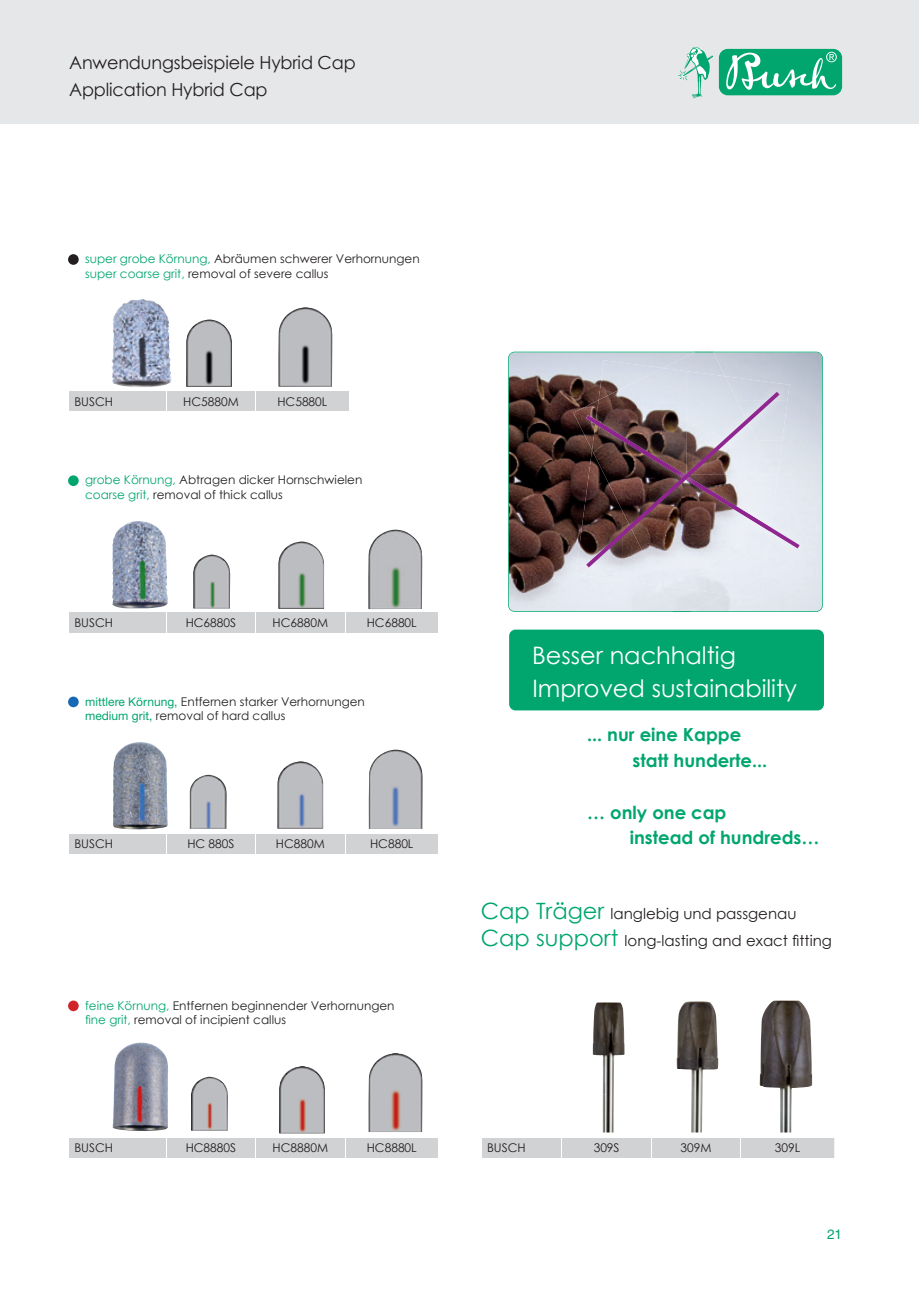
<style>
.page{position:relative;width:919px;height:1289px;background:#fff}
.page>*{position:absolute;margin:0;border:0;box-sizing:border-box;transform-origin:0 0}
.t1{font:24px/32.8px "Century Gothic";color:#fff}
.t2{font:700 18px/25.8px "Century Gothic";color:#00a66e}
.t3{font:18px/27px "Century Gothic";letter-spacing:-.01em;color:#231f20}
.t4{font:15px/27px "Century Gothic";color:#231f20}
.t5{font:13.5px "Helvetica";color:#00a66e}
.t6{font:12px/14.4px "Century Gothic";color:#231f20}
.s1{color:#00a66e}
.s2{font-family:"Helvetica Neue";color:#00a66e}
.s3{font-size:22.5px;color:#00a66e}
</style>
<div class="page">
<div style="left:0;top:0;width:918px;height:123px;background:#e6e7e9"></div>
<div style="left:718px;top:49px;width:124px;height:46px;background:#00a66e;border-radius:9px"></div>
<svg style="left:726px;top:52px;width:110px;height:38px"></svg>
<svg style="left:678px;top:47px;width:35px;height:52px"></svg>
<div style="left:482px;top:1138px;width:352px;height:20px;background:#d1d2d4"></div>
<img style="left:759px;top:1000px;width:53px;height:132px">
<img style="left:676px;top:1001px;width:42px;height:131px">
<img style="left:592px;top:1002px;width:32px;height:130px">
<div style="left:69px;top:391px;width:280px;height:20px;background:#d1d2d4"></div>
<img style="left:278px;top:307px;width:54px;height:80px">
<img style="left:186px;top:319px;width:46px;height:68px">
<img style="left:112px;top:299px;width:60px;height:88px">
<div style="left:68px;top:254px;width:11px;height:11px;background:#231f20;border-radius:50%"></div>
<img style="left:368px;top:529px;width:54px;height:80px">
<img style="left:278px;top:541px;width:46px;height:68px">
<img style="left:193px;top:554px;width:37px;height:54px">
<img style="left:112px;top:521px;width:56px;height:87px">
<div style="left:69px;top:612px;width:369px;height:20px;background:#d1d2d4"></div>
<div style="left:68px;top:475px;width:11px;height:11px;background:#00a66e;border-radius:50%"></div>
<img style="left:369px;top:749px;width:54px;height:79px">
<img style="left:277px;top:761px;width:46px;height:67px">
<img style="left:190px;top:774px;width:37px;height:54px">
<div style="left:69px;top:834px;width:369px;height:20px;background:#d1d2d4"></div>
<img style="left:113px;top:742px;width:55px;height:87px">
<div style="left:68px;top:696px;width:11px;height:11px;background:#1768b4;border-radius:50%"></div>
<div style="left:69px;top:1138px;width:369px;height:19px;background:#d1d2d4"></div>
<img style="left:368px;top:1053px;width:54px;height:78px">
<img style="left:279px;top:1066px;width:46px;height:67px">
<img style="left:191px;top:1076px;width:37px;height:54px">
<img style="left:113px;top:1042px;width:55px;height:88px">
<div style="left:68px;top:1000px;width:11px;height:11px;background:#d1232a;border-radius:50%"></div>
<svg style="left:508px;top:351px;width:314px;height:261px"></svg>
<img style="left:662px;top:352px;width:63px;height:8px">
<svg style="left:694px;top:351px;width:19px;height:1px"></svg>
<img style="left:573px;top:400px;width:13px;height:50px">
<img style="left:770px;top:480px;width:42px;height:95px">
<img style="left:659px;top:588px;width:66px;height:23px">
<svg style="left:672px;top:611px;width:19px;height:1px"></svg>
<img style="left:598px;top:360px;width:191px;height:32px">
<img style="left:596px;top:368px;width:90px;height:24px">
<img style="left:686px;top:371px;width:88px;height:21px">
<img style="left:575px;top:450px;width:47px;height:130px">
<img style="left:622px;top:567px;width:20px;height:18px">
<img style="left:725px;top:594px;width:39px;height:5px">
<img style="left:681px;top:567px;width:89px;height:27px">
<img style="left:642px;top:567px;width:39px;height:21px">
<svg style="left:586px;top:392px;width:213px;height:175px"></svg>
<div style="left:509px;top:629px;width:314px;height:81px;background:#00a66e;border-radius:6px"></div>
<h2 class="t3" style="left:69px;top:48px;width:288px">Anwendungsbeispiele Hybrid Cap<br>Application Hybrid Cap</h2>
<p class="t6" style="left:85px;top:251px;width:336px"><span class="s1">super grobe Körnung,</span> Abräumen schwerer Verhornungen <span class="s1">super coarse grit,</span> removal of severe callus</p>
<p class="t6" style="left:74px;top:394px;width:40px">BUSCH</p>
<p class="t6" style="left:183px;top:394px;width:57px">HC5880M</p>
<p class="t6" style="left:277px;top:394px;width:52px">HC5880L</p>
<p class="t6" style="left:85px;top:472px;width:279px"><span class="s1">grobe Körnung,</span> Abtragen dicker Hornschwielen <span class="s1">coarse grit,</span> removal of thick callus</p>
<p class="t6" style="left:74px;top:615px;width:40px">BUSCH</p>
<p class="t6" style="left:186px;top:615px;width:52px">HC6880S</p>
<p class="t6" style="left:272px;top:615px;width:57px">HC6880M</p>
<p class="t6" style="left:367px;top:615px;width:52px">HC6880L</p>
<p class="t6" style="left:85px;top:694px;width:281px"><span class="s2">mittlere Körnung,</span> Entfernen starker Verhornungen <span class="s2">medium grit,</span> removal of hard callus</p>
<p class="t6" style="left:74px;top:836px;width:40px">BUSCH</p>
<p class="t6" style="left:187px;top:836px;width:49px">HC 880S</p>
<p class="t6" style="left:276px;top:836px;width:50px">HC880M</p>
<p class="t6" style="left:370px;top:836px;width:45px">HC880L</p>
<p class="t6" style="left:85px;top:997px;width:311px"><span class="s1">feine Körnung,</span> Entfernen beginnender Verhornungen <span class="s1">fine grit,</span> removal of incipient callus</p>
<p class="t6" style="left:74px;top:1140px;width:40px">BUSCH</p>
<p class="t6" style="left:186px;top:1140px;width:52px">HC8880S</p>
<p class="t6" style="left:272px;top:1140px;width:57px">HC8880M</p>
<p class="t6" style="left:367px;top:1140px;width:52px">HC8880L</p>
<h1 class="t1" style="left:532px;top:638px;width:266px">Besser nachhaltig<br>Improved sustainability</h1>
<h2 class="t2" style="left:632px;top:720px;width:136px;text-indent:-45px">... nur eine Kappe statt hunderte...</h2>
<h2 class="t2" style="left:629px;top:798px;width:191px;text-indent:-43px">… only one cap<br>instead of hundreds…</h2>
<p class="t4" style="left:480px;top:899px;width:352px"><span class="s3">Cap Träger</span> langlebig und passgenau<br><span class="s3">Cap support</span> long-lasting and exact fitting</p>
<p class="t6" style="left:487px;top:1140px;width:40px">BUSCH</p>
<p class="t6" style="left:593px;top:1140px;width:27px">309S</p>
<p class="t6" style="left:680px;top:1140px;width:32px">309M</p>
<p class="t6" style="left:774px;top:1140px;width:27px">309L</p>
<p class="t5" style="left:827px;top:1226px;width:17px">21</p>
</div>
